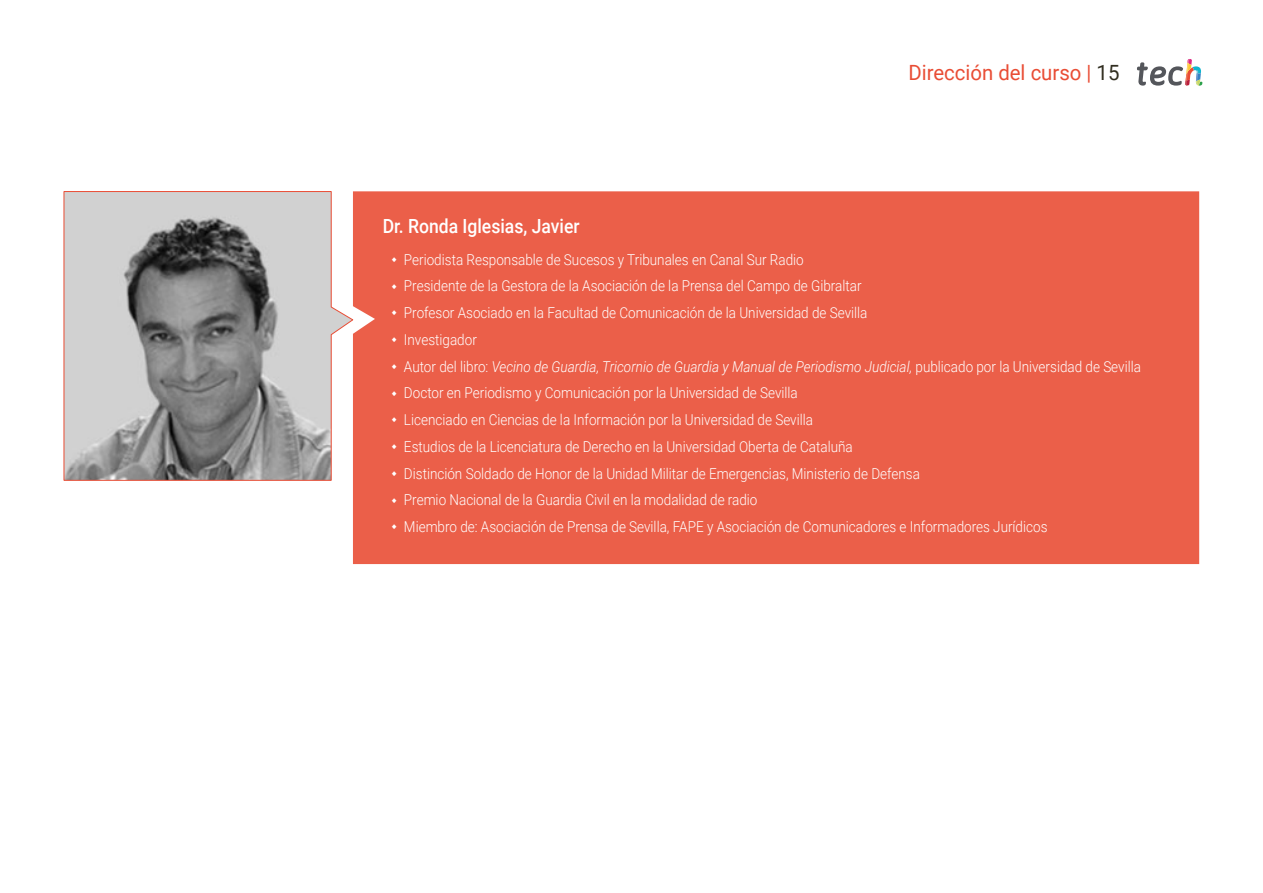
<style>
.page{position:relative;width:1263px;height:893px;background:#fff}
.page>*{position:absolute;margin:0;border:0;box-sizing:border-box;transform-origin:0 0}
.t1{font:21px "Roboto";color:#e94d35}
.t2{font:500 19.5px "Roboto";color:#fff;scale:.9 1}
.t3{font:300 15px/26.7px "Roboto";color:#fff;scale:.9 1}
.s1{color:#312e20}
.s2{font-style:italic}
</style>
<div class="page">
<svg style="left:1137px;top:59px;width:65px;height:27px"></svg>
<div style="left:353px;top:191px;width:846px;height:373px;background:#eb5f49"></div>
<svg style="left:64px;top:191px;width:289px;height:290px;background:#aba9a8"></svg>
<svg style="left:392px;top:257px;width:5px;height:5px"></svg>
<svg style="left:392px;top:284px;width:5px;height:5px"></svg>
<svg style="left:392px;top:310px;width:5px;height:5px"></svg>
<svg style="left:392px;top:337px;width:5px;height:5px"></svg>
<svg style="left:392px;top:364px;width:5px;height:5px"></svg>
<svg style="left:392px;top:391px;width:5px;height:5px"></svg>
<svg style="left:392px;top:417px;width:5px;height:5px"></svg>
<svg style="left:392px;top:444px;width:5px;height:5px"></svg>
<svg style="left:392px;top:471px;width:5px;height:5px"></svg>
<svg style="left:392px;top:498px;width:5px;height:5px"></svg>
<svg style="left:392px;top:524px;width:5px;height:5px"></svg>
<h1 class="t1" style="left:908px;top:57px;width:213px">Dirección del curso | <span class="s1">15</span></h1>
<h2 class="t2" style="left:383px;top:212px;width:220px">Dr. Ronda Iglesias, Javier</h2>
<p class="t3" style="left:404px;top:245px;width:820px">Periodista Responsable de Sucesos y Tribunales en Canal Sur Radio<br>Presidente de la Gestora de la Asociación de la Prensa del Campo de Gibraltar<br>Profesor Asociado en la Facultad de Comunicación de la Universidad de Sevilla<br>Investigador<br>Autor del libro: <span class="s2">Vecino de Guardia, Tricornio de Guardia y Manual de Periodismo Judicial,</span> publicado por la Universidad de Sevilla Doctor en Periodismo y Comunicación por la Universidad de Sevilla<br>Licenciado en Ciencias de la Información por la Universidad de Sevilla<br>Estudios de la Licenciatura de Derecho en la Universidad Oberta de Cataluña<br>Distinción Soldado de Honor de la Unidad Militar de Emergencias, Ministerio de Defensa<br>Premio Nacional de la Guardia Civil en la modalidad de radio<br>Miembro de: Asociación de Prensa de Sevilla, FAPE y Asociación de Comunicadores e Informadores Jurídicos</p>
</div>
